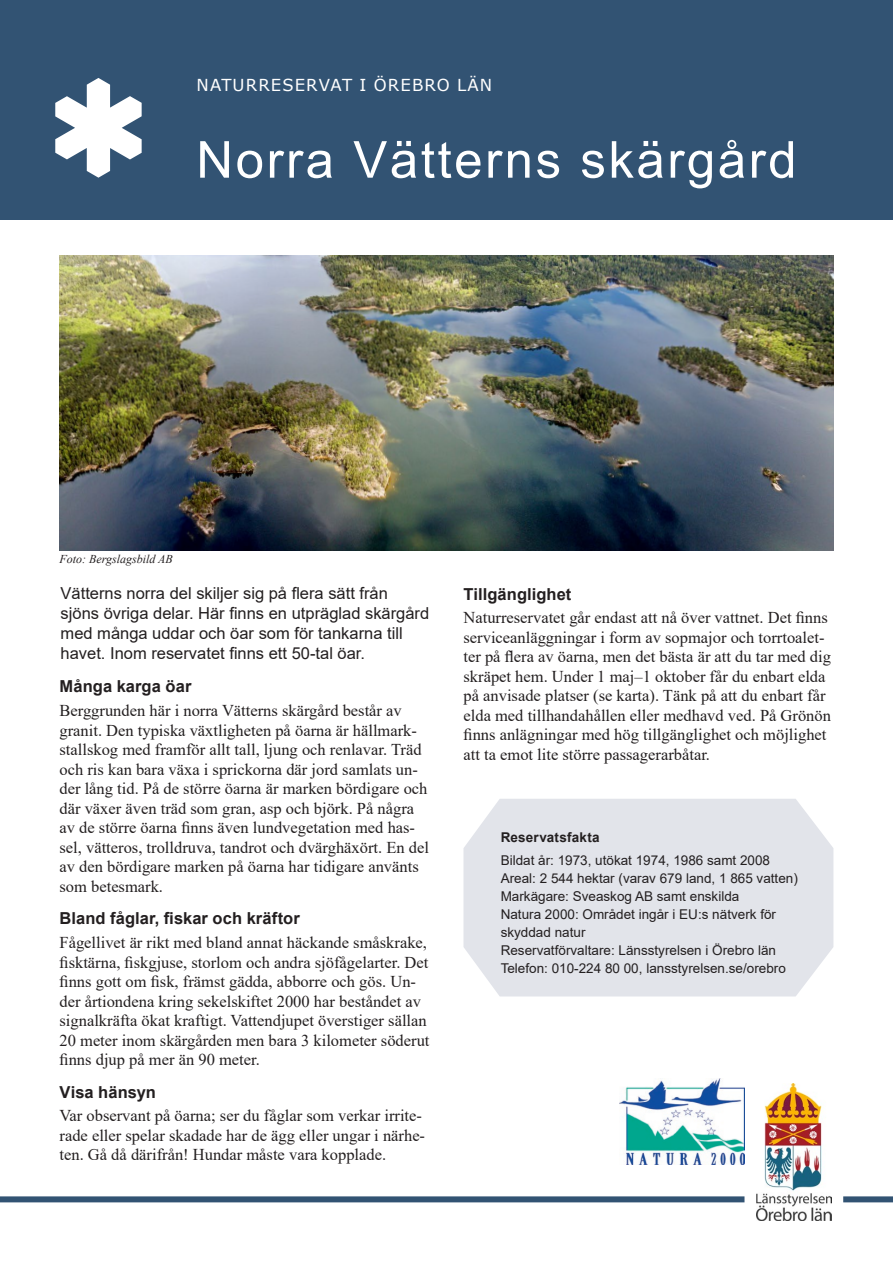
<style>
.page{position:relative;width:893px;height:1263px;background:#fff}
.page>*{position:absolute;margin:0;border:0;box-sizing:border-box;transform-origin:0 0}
.Rubrik_Reservatsnamn{font:51px "Arial";letter-spacing:.05em;color:#fff}
.Brödtext{font:16.5px/19.5px "Times New Roman";color:#231f20}
.Ingress{font:16.5px/19.8px "Arial";color:#231f20}
.Mellanrubrik{font:700 16.5px "Arial";letter-spacing:.005em;color:#231f20}
.Naturreservat_i_Öreb{font:16.5px "Verdana";letter-spacing:.065em;color:#fff}
.Brödtext_faktaruta{font:13.5px/18px "Arial";color:#231f20}
.Faktarubrik{font:700 13.5px "Arial";letter-spacing:.015em;color:#231f20}
.Bildtext{font:italic 12px "Times New Roman";color:#231f20}
</style>
<div class="page">
<div style="left:0;top:1196px;width:744px;height:6px;background:#325373"></div>
<div style="left:0;top:0;width:893px;height:220px;background:#325373"></div>
<svg style="left:55px;top:78px;width:87px;height:100px"></svg>
<img style="left:60px;top:255px;width:773px;height:296px">
<div style="left:463px;top:799px;width:370px;height:197px;background:#e2e4ea"></div>
<img style="left:756px;top:1083px;width:75px;height:137px">
<div style="left:843px;top:1196px;width:50px;height:6px;background:#325373"></div>
<img style="left:619px;top:1078px;width:125px;height:86px">
<h1 class="Naturreservat_i_Öreb" style="left:197px;top:73px;width:297px">NATURRESERVAT I ÖREBRO LÄN</h1>
<h1 class="Rubrik_Reservatsnamn" style="left:196px;top:125px;width:602px">Norra Vätterns skärgård</h1>
<p class="Bildtext" style="left:60px;top:551px;width:115px">Foto: Bergslagsbild AB</p>
<p class="Ingress" style="left:61px;top:584px;width:370px">Vätterns norra del skiljer sig på flera sätt från sjöns övriga delar. Här finns en utpräglad skärgård med många uddar och öar som för tankarna till havet. Inom reservatet finns ett 50-tal öar.</p>
<h2 class="Mellanrubrik" style="left:60px;top:675px;width:133px">Många karga öar</h2>
<p class="Brödtext" style="left:60px;top:700px;width:371px">Berggrunden här i norra Vätterns skärgård består av granit. Den typiska växtligheten på öarna är hällmark&shy;stallskog med framför allt tall, ljung och renlavar. Träd och ris kan bara växa i sprickorna där jord samlats un&shy;der lång tid. På de större öarna är marken bördigare och där växer även träd som gran, asp och björk. På några av de större öarna finns även lundvegetation med has&shy;sel, vätteros, trolldruva, tandrot och dvärghäxört. En del av den bördigare marken på öarna har tidigare använts som betesmark.</p>
<h2 class="Mellanrubrik" style="left:60px;top:907px;width:242px">Bland fåglar, fiskar och kräftor</h2>
<p class="Brödtext" style="left:60px;top:932px;width:369px">Fågellivet är rikt med bland annat häckande småskrake,</p>
<p class="Brödtext" style="left:60px;top:952px;width:371px">fisktärna, fiskgjuse, storlom och andra sjöfågelarter. Det finns gott om fisk, främst gädda, abborre och gös. Un&shy;der årtiondena kring sekelskiftet 2000 har beståndet av signalkräfta ökat kraftigt. Vattendjupet överstiger sällan 20 meter inom skärgården men bara 3 kilometer söderut finns djup på mer än 90 meter.</p>
<h2 class="Mellanrubrik" style="left:60px;top:1080px;width:98px">Visa hänsyn</h2>
<p class="Brödtext" style="left:60px;top:1105px;width:367px">Var observant på öarna; ser du fåglar som verkar irrite&shy;rade eller spelar skadade har de ägg eller ungar i närhe&shy;ten. Gå då därifrån! Hundar måste vara kopplade.</p>
<h2 class="Mellanrubrik" style="left:463px;top:582px;width:109px">Tillgänglighet</h2>
<p class="Brödtext" style="left:463px;top:607px;width:369px">Naturreservatet går endast att nå över vattnet. Det finns serviceanläggningar i form av sopmajor och torrtoalet&shy;ter på flera av öarna, men det bästa är att du tar med dig skräpet hem. Under 1 maj–1 oktober får du enbart elda på anvisade platser (se karta). Tänk på att du enbart får elda med tillhandahållen eller medhavd ved. På Grönön finns anlägningar med hög tillgänglighet och möjlighet att ta emot lite större passagerarbåtar.</p>
<h3 class="Faktarubrik" style="left:501px;top:828px;width:101px">Reservatsfakta</h3>
<p class="Brödtext_faktaruta" style="left:501px;top:851px;width:299px">Bildat år: 1973, utökat 1974, 1986 samt 2008<br>Areal: 2 544 hektar (varav 679 land, 1 865 vatten)<br>Markägare: Sveaskog AB samt enskilda<br>Natura 2000: Området ingår i EU:s nätverk för skyddad natur<br>Reservatförvaltare: Länsstyrelsen i Örebro län Telefon: 010-224 80 00, lansstyrelsen.se/orebro</p>
</div>
